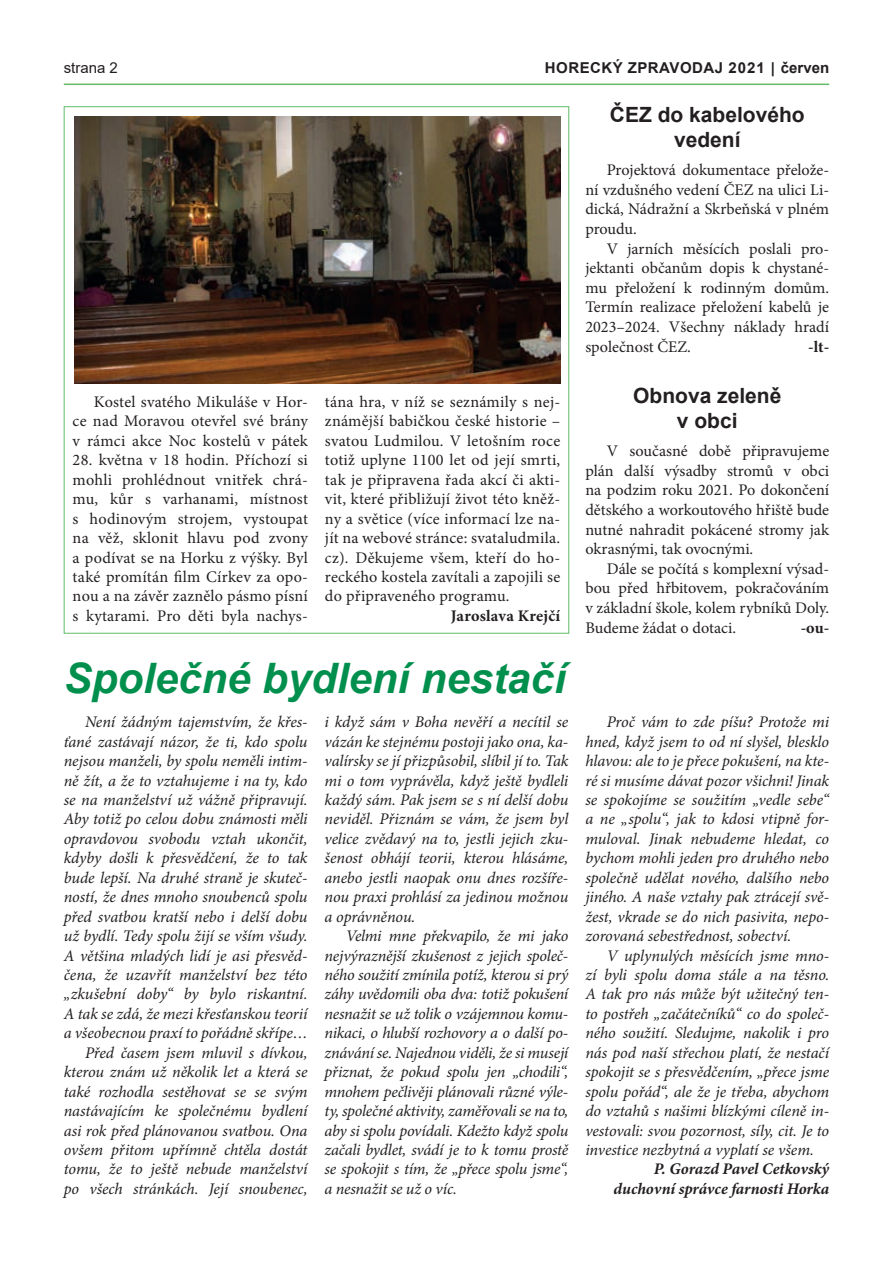
<style>
.page{position:relative;width:893px;height:1263px;background:#fff}
.page>*{position:absolute;margin:0;border:0;box-sizing:border-box;transform-origin:0 0}
.t1{font:italic 700 42px "Arial";color:#008f4d}
.t2{font:700 21px/25.3px "Arial";color:#231f20;text-align:center}
.t3{font:italic 16.2px/19.5px "Minion Pro";letter-spacing:-.01em;color:#231f20;text-align:justify}
.t4{font:16.2px/19.5px "Minion Pro";color:#231f20;text-align:justify}
.t5{font:italic 700 16.2px/19.5px "Minion Pro";letter-spacing:-.005em;color:#231f20;text-align:right}
.t6{font:700 16.2px "Minion Pro";letter-spacing:.01em;color:#231f20}
.t7{font:700 15px "Arial";letter-spacing:.035em;color:#231f20}
.t8{font:15px "Arial";color:#231f20}
</style>
<div class="page">
<hr style="left:64px;top:84px;width:765px;height:1px;background:#62bd68">
<img style="left:74px;top:117px;width:486px;height:266px">
<p class="t8" style="left:64px;top:58px;width:56px">strana 2</p>
<p class="t7" style="left:545px;top:57px;width:286px">HORECKÝ ZPRAVODAJ 2021 | červen</p>
<p class="t2" style="left:610px;top:102px;width:196px">ČEZ do kabelového vedení</p>
<p class="t4" style="left:585px;top:160px;width:245px;text-indent:21px">Projektová dokumentace přelože&shy;ní vzdušného vedení ČEZ na ulici Li&shy;dická, Nádražní a Skrbeňská v plném proudu.</p>
<p class="t4" style="left:585px;top:239px;width:245px;text-indent:21px">V jarních měsících poslali pro&shy;jektanti občanům dopis k chystané&shy;mu přeložení k rodinným domům.<br>Termín realizace přeložení kabelů je 2023–2024. Všechny náklady hradí společnost ČEZ.</p>
<p class="t6" style="left:808px;top:335px;width:22px">-lt-</p>
<p class="t4" style="left:73px;top:392px;width:237px;text-indent:21px">Kostel svatého Mikuláše v Hor&shy;ce nad Moravou otevřel své brány v rámci akce Noc kostelů v pátek</p>
<p class="t4" style="left:73px;top:450px;width:237px">28. května v 18 hodin. Příchozí si mohli prohlédnout vnitřek chrá&shy;mu, kůr s varhanami, místnost s hodinovým strojem, vystoupat na věž, sklonit hlavu pod zvony a podívat se na Horku z výšky. Byl také promítán film Církev za opo&shy;nou a na závěr zaznělo pásmo písní s kytarami. Pro děti byla nachys-</p>
<p class="t4" style="left:325px;top:392px;width:237px">tána hra, v níž se seznámily s nej&shy;známější babičkou české historie – svatou Ludmilou. V letošním roce totiž uplyne 1100 let od její smrti, tak je připravena řada akcí či akti&shy;vit, které přibližují život této kněž&shy;ny a světice (více informací lze na&shy;jít na webové stránce: svataludmila. cz). Děkujeme všem, kteří do ho&shy;reckého kostela zavítali a zapojili se do připraveného programu.</p>
<p class="t6" style="left:451px;top:604px;width:111px">Jaroslava Krejčí</p>
<h1 class="t1" style="left:64px;top:650px;width:503px">Společné bydlení nestačí</h1>
<p class="t3" style="left:64px;top:712px;width:245px;text-align:right">Není žádným tajemstvím, že křes&shy;ťané zastávají názor, že ti, kdo spolu nejsou manželi, by spolu neměli intim&shy;ně žít, a že to vztahujeme i na ty, kdo se na manželství už vážně připravují.<br>Aby totiž po celou dobu známosti měli opravdovou svobodu vztah ukončit, kdyby došli k přesvědčení, že to tak bude lepší. Na druhé straně je skuteč&shy;ností, že dnes mnoho snoubenců spolu před svatbou kratší nebo i delší dobu už bydlí. Tedy spolu žijí se vším všudy.<br>A většina mladých lidí je asi přesvěd&shy;čena, že uzavřít manželství bez této „zkušební doby“ by bylo riskantní.<br>A tak se zdá, že mezi křesťanskou teorií a všeobecnou praxí to pořádně skřípe… Před časem jsem mluvil s dívkou, kterou znám už několik let a která se také rozhodla sestěhovat se se svým nastávajícím ke společnému bydlení asi rok před plánovanou svatbou. Ona ovšem přitom upřímně chtěla dostát tomu, že to ještě nebude manželství po všech stránkách. Její snoubenec,</p>
<p class="t3" style="left:325px;top:712px;width:245px">i když sám v Boha nevěří a necítil se vázán ke stejnému postoji jako ona, ka&shy;valírsky se jí přizpůsobil, slíbil jí to. Tak mi o tom vyprávěla, když ještě bydleli každý sám. Pak jsem se s ní delší dobu neviděl. Přiznám se vám, že jsem byl velice zvědavý na to, jestli jejich zku&shy;šenost obhájí teorii, kterou hlásáme, anebo jestli naopak onu dnes rozšíře&shy;nou praxi prohlásí za jedinou možnou a oprávněnou.</p>
<p class="t3" style="left:325px;top:926px;width:245px;text-indent:21px">Velmi mne překvapilo, že mi jako nejvýraznější zkušenost z jejich společ&shy;ného soužití zmínila potíž, kterou si prý záhy uvědomili oba dva: totiž pokušení nesnažit se už tolik o vzájemnou komu&shy;nikaci, o hlubší rozhovory a o další po&shy;znávání se. Najednou viděli, že si musejí přiznat, že pokud spolu jen „chodili“, mnohem pečlivěji plánovali různé výle&shy;ty, společné aktivity, zaměřovali se na to, aby si spolu povídali. Kdežto když spolu začali bydlet, svádí je to k tomu prostě se spokojit s tím, že „přece spolu jsme“, a nesnažit se už o víc.</p>
<p class="t2" style="left:633px;top:383px;width:150px">Obnova zeleně v obci</p>
<p class="t4" style="left:585px;top:441px;width:245px;text-indent:21px">V současné době připravujeme plán další výsadby stromů v obci na podzim roku 2021. Po dokončení dětského a workoutového hřiště bude nutné nahradit pokácené stromy jak okrasnými, tak ovocnými.</p>
<p class="t4" style="left:585px;top:559px;width:245px;text-indent:21px">Dále se počítá s komplexní výsad&shy;bou před hřbitovem, pokračováním v základní škole, kolem rybníků Doly.<br>Budeme žádat o dotaci.</p>
<p class="t6" style="left:801px;top:616px;width:30px">-ou-</p>
<p class="t3" style="left:585px;top:712px;width:245px;text-indent:21px">Proč vám to zde píšu? Protože mi hned, když jsem to od ní slyšel, blesklo hlavou: ale to je přece pokušení, na kte&shy;ré si musíme dávat pozor všichni! Jinak se spokojíme se soužitím „vedle sebe“ a ne „spolu“, jak to kdosi vtipně for&shy;muloval. Jinak nebudeme hledat, co bychom mohli jeden pro druhého nebo společně udělat nového, dalšího nebo jiného. A naše vztahy pak ztrácejí svě&shy;žest, vkrade se do nich pasivita, nepo&shy;zorovaná sebestřednost, sobectví.</p>
<p class="t3" style="left:585px;top:946px;width:245px;text-indent:21px">V uplynulých měsících jsme mno&shy;zí byli spolu doma stále a na těsno.<br>A tak pro nás může být užitečný ten&shy;to postřeh „začátečníků“ co do společ&shy;ného soužití. Sledujme, nakolik i pro nás pod naší střechou platí, že nestačí spokojit se s přesvědčením, „přece jsme spolu pořád“, ale že je třeba, abychom do vztahů s našimi blízkými cíleně in&shy;vestovali: svou pozornost, síly, cit. Je to investice nezbytná a vyplatí se všem.</p>
<p class="t5" style="left:614px;top:1159px;width:217px">P. Gorazd Pavel Cetkovský duchovní správce farnosti Horka</p>
</div>
